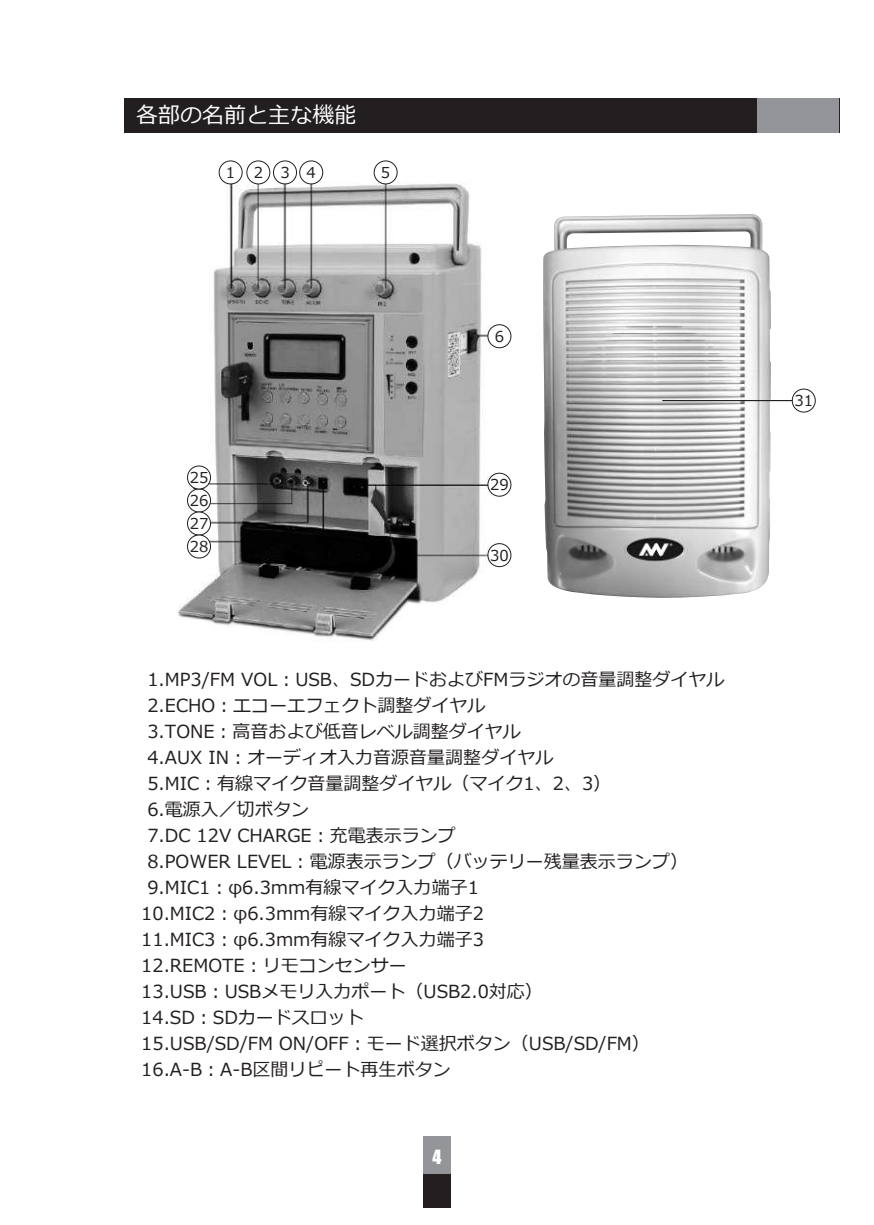
<style>
.page{position:relative;width:874px;height:1225px;background:#fff}
.page>*{position:absolute;margin:0;border:0;box-sizing:border-box;transform-origin:0 0}
.t1{font:22px "Meiryo";color:#fff}
.t2{font:18px "Meiryo";color:#231f20}
.t3{font:18px "Impact";color:#fff}
.t4{font:15px/23px "Meiryo";color:#231f20;text-align:justify}
</style>
<div class="page">
<div style="left:423px;top:1136px;width:27px;height:72px;background:#939598"></div>
<div style="left:423px;top:1174px;width:27px;height:34px;background:#231f20"></div>
<img style="left:177px;top:166px;width:333px;height:475px">
<div style="left:124px;top:98px;width:715px;height:34px;background:#231f20"></div>
<div style="left:757px;top:98px;width:82px;height:34px;background:#939598"></div>
<div style="left:487px;top:325px;width:23px;height:23px;background:#fff;border-radius:50%"></div>
<div style="left:487px;top:324px;width:24px;height:24px;border:1px solid #231f20;border-radius:50%"></div>
<div style="left:791px;top:388px;width:24px;height:24px;border:1px solid #231f20;border-radius:50%"></div>
<div style="left:187px;top:489px;width:23px;height:23px;background:#fff;border-radius:50%"></div>
<div style="left:187px;top:488px;width:24px;height:24px;border:1px solid #231f20;border-radius:50%"></div>
<div style="left:187px;top:512px;width:23px;height:23px;background:#fff;border-radius:50%"></div>
<div style="left:187px;top:511px;width:24px;height:24px;border:1px solid #231f20;border-radius:50%"></div>
<div style="left:187px;top:535px;width:23px;height:23px;background:#fff;border-radius:50%"></div>
<div style="left:187px;top:534px;width:24px;height:24px;border:1px solid #231f20;border-radius:50%"></div>
<div style="left:487px;top:473px;width:23px;height:23px;background:#fff;border-radius:50%"></div>
<div style="left:487px;top:473px;width:24px;height:24px;border:1px solid #231f20;border-radius:50%"></div>
<div style="left:487px;top:543px;width:23px;height:23px;background:#fff;border-radius:50%"></div>
<div style="left:487px;top:543px;width:24px;height:24px;border:1px solid #231f20;border-radius:50%"></div>
<img style="left:543px;top:214px;width:227px;height:384px">
<div style="left:219px;top:161px;width:23px;height:23px;background:#fff;border-radius:50%"></div>
<div style="left:218px;top:160px;width:24px;height:24px;border:1px solid #231f20;border-radius:50%"></div>
<div style="left:247px;top:161px;width:23px;height:23px;background:#fff;border-radius:50%"></div>
<div style="left:246px;top:160px;width:24px;height:24px;border:1px solid #231f20;border-radius:50%"></div>
<div style="left:273px;top:161px;width:23px;height:23px;background:#fff;border-radius:50%"></div>
<div style="left:273px;top:160px;width:24px;height:24px;border:1px solid #231f20;border-radius:50%"></div>
<div style="left:299px;top:161px;width:23px;height:23px;background:#fff;border-radius:50%"></div>
<div style="left:299px;top:160px;width:24px;height:24px;border:1px solid #231f20;border-radius:50%"></div>
<div style="left:374px;top:161px;width:23px;height:23px;background:#fff;border-radius:50%"></div>
<div style="left:373px;top:160px;width:24px;height:24px;border:1px solid #231f20;border-radius:50%"></div>
<div style="left:187px;top:466px;width:23px;height:23px;background:#fff;border-radius:50%"></div>
<div style="left:187px;top:465px;width:24px;height:24px;border:1px solid #231f20;border-radius:50%"></div>
<hr style="left:662px;top:400px;width:129px;height:1px;background:#231f20">
<p class="t1" style="left:136px;top:100px;width:222px">各部の名前と主な機能</p>
<p class="t4" style="left:226px;top:162px;width:91px">1234</p>
<p class="t4" style="left:381px;top:162px;width:11px">5</p>
<p class="t4" style="left:189px;top:467px;width:20px">25</p>
<p class="t4" style="left:189px;top:490px;width:20px">26<br>27<br>28</p>
<p class="t4" style="left:494px;top:326px;width:11px">6</p>
<p class="t4" style="left:490px;top:474px;width:20px">29</p>
<p class="t4" style="left:490px;top:544px;width:20px">30</p>
<p class="t2" style="left:147px;top:667px;width:578px">1.MP3/FM VOL︓USB、SDカードおよびFMラジオの音量調整ダイヤル</p>
<p class="t2" style="left:147px;top:693px;width:339px">2.ECHO︓エコーエフェクト調整ダイヤル</p>
<p class="t2" style="left:147px;top:719px;width:375px">3.TONE︓高音および低音レベル調整ダイヤル</p>
<p class="t2" style="left:147px;top:745px;width:407px">4.AUX IN︓オーディオ入力音源音量調整ダイヤル</p>
<p class="t2" style="left:147px;top:771px;width:465px">5.MIC︓有線マイク音量調整ダイヤル（マイク1、2、3）</p>
<p class="t2" style="left:147px;top:797px;width:163px">6.電源入／切ボタン</p>
<p class="t2" style="left:147px;top:823px;width:310px">7.DC 12V CHARGE︓充電表示ランプ</p>
<p class="t2" style="left:147px;top:849px;width:542px">8.POWER LEVEL︓電源表示ランプ（バッテリー残量表示ランプ）</p>
<p class="t2" style="left:147px;top:875px;width:333px">9.MIC1︓φ6.3mm有線マイク入力端子1</p>
<p class="t2" style="left:141px;top:901px;width:344px">10.MIC2︓φ6.3mm有線マイク入力端子2</p>
<p class="t2" style="left:141px;top:927px;width:344px">11.MIC3︓φ6.3mm有線マイク入力端子3</p>
<p class="t2" style="left:141px;top:953px;width:267px">12.REMOTE︓リモコンセンサー</p>
<p class="t2" style="left:141px;top:979px;width:403px">13.USB︓USBメモリ入力ポート（USB2.0対応）</p>
<p class="t2" style="left:141px;top:1005px;width:224px">14.SD︓SDカードスロット</p>
<p class="t2" style="left:141px;top:1031px;width:510px">15.USB/SD/FM ON/OFF︓モード選択ボタン（USB/SD/FM）</p>
<p class="t2" style="left:141px;top:1057px;width:311px">16.A-B︓A-B区間リピート再生ボタン</p>
<p class="t3" style="left:432px;top:1143px;width:10px">4</p>
<p class="t4" style="left:794px;top:390px;width:20px">31</p>
</div>
